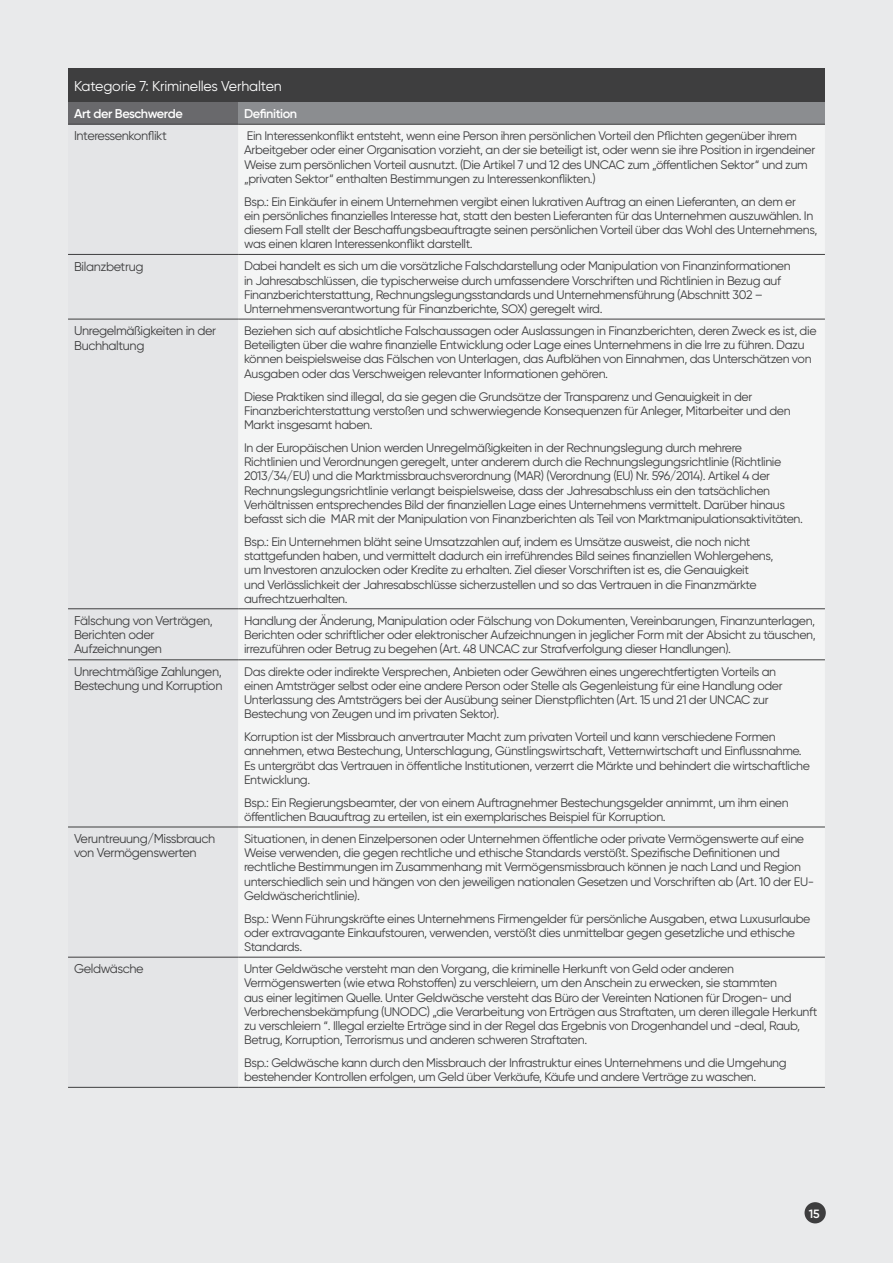
<style>
.page{position:relative;width:893px;height:1263px;background:#e9eaeb}
.page>*{position:absolute;margin:0;border:0;box-sizing:border-box;transform-origin:0 0}
.t1{font:14.25px "Gilroy";letter-spacing:-.01em;color:#fff}
.t2{font:12.75px/14.2px "Gilroy";letter-spacing:-.03em;color:#3e3e3f}
.t3{font:600 12.75px "Gilroy";letter-spacing:-.03em;color:#fff}
.t4{font:12.3px/14.2px "Gilroy";letter-spacing:-.03em;color:#3e3e3f}
.t5{font:600 12px "Gilroy";color:#fff}
</style>
<div class="page">
<div style="left:804px;top:1202px;width:22px;height:21px;background:#3e3e3f;border-radius:50%"></div>
<div style="left:68px;top:68px;width:757px;height:34px;background:#3e3e3f"></div>
<div style="left:68px;top:102px;width:170px;height:22px;background:#69696c"></div>
<div style="left:238px;top:102px;width:587px;height:22px;background:#8b8d90"></div>
<svg style="left:68px;top:253px;width:170px;height:834px"></svg>
<div style="left:238px;top:125px;width:587px;height:962px;background:#f4f5f5"></div>
<hr style="left:68px;top:124px;width:170px;height:1px;background:#3e3e3f">
<hr style="left:238px;top:124px;width:587px;height:1px;background:#3e3e3f">
<hr style="left:68px;top:254px;width:170px;height:1px;background:#3e3e3f">
<hr style="left:238px;top:254px;width:587px;height:1px;background:#3e3e3f">
<hr style="left:68px;top:319px;width:170px;height:1px;background:#3e3e3f">
<hr style="left:238px;top:319px;width:587px;height:1px;background:#3e3e3f">
<hr style="left:68px;top:608px;width:170px;height:1px;background:#3e3e3f">
<hr style="left:238px;top:608px;width:587px;height:1px;background:#3e3e3f">
<hr style="left:68px;top:659px;width:170px;height:1px;background:#3e3e3f">
<hr style="left:238px;top:659px;width:587px;height:1px;background:#3e3e3f">
<hr style="left:68px;top:827px;width:170px;height:1px;background:#3e3e3f">
<hr style="left:238px;top:827px;width:587px;height:1px;background:#3e3e3f">
<hr style="left:68px;top:957px;width:170px;height:1px;background:#3e3e3f">
<hr style="left:238px;top:957px;width:587px;height:1px;background:#3e3e3f">
<hr style="left:68px;top:1087px;width:170px;height:1px;background:#3e3e3f">
<hr style="left:238px;top:1087px;width:587px;height:1px;background:#3e3e3f">
<p class="t1" style="left:74px;top:77px;width:209px">Kategorie 7: Kriminelles Verhalten</p>
<p class="t3" style="left:74px;top:106px;width:110px">Art der Beschwerde</p>
<p class="t3" style="left:244px;top:106px;width:55px">Definition</p>
<p class="t2" style="left:74px;top:129px;width:94px">Interessenkonflikt</p>
<p class="t4" style="left:244px;top:129px;width:573px">Ein Interessenkonflikt entsteht, wenn eine Person ihren persönlichen Vorteil den Pflichten gegenüber ihrem Arbeitgeber oder einer Organisation vorzieht, an der sie beteiligt ist, oder wenn sie ihre Position in irgendeiner Weise zum persönlichen Vorteil ausnutzt. (Die Artikel 7 und 12 des UNCAC zum „öffentlichen Sektor“ und zum „privaten Sektor“ enthalten Bestimmungen zu Interessenkonflikten.)</p>
<p class="t4" style="left:244px;top:194px;width:575px">Bsp.: Ein Einkäufer in einem Unternehmen vergibt einen lukrativen Auftrag an einen Lieferanten, an dem er<br>ein persönliches finanzielles Interesse hat, statt den besten Lieferanten für das Unternehmen auszuwählen. In diesem Fall stellt der Beschaffungsbeauftragte seinen persönlichen Vorteil über das Wohl des Unternehmens, was einen klaren Interessenkonflikt darstellt.</p>
<p class="t2" style="left:74px;top:259px;width:71px">Bilanzbetrug</p>
<p class="t4" style="left:244px;top:259px;width:548px">Dabei handelt es sich um die vorsätzliche Falschdarstellung oder Manipulation von Finanzinformationen in Jahresabschlüssen, die typischerweise durch umfassendere Vorschriften und Richtlinien in Bezug auf Finanzberichterstattung, Rechnungslegungsstandards und Unternehmensführung (Abschnitt 302 – Unternehmensverantwortung für Finanzberichte, SOX) geregelt wird.</p>
<p class="t2" style="left:74px;top:324px;width:144px">Unregelmäßigkeiten in der<br>Buchhaltung</p>
<p class="t4" style="left:244px;top:323px;width:574px">Beziehen sich auf absichtliche Falschaussagen oder Auslassungen in Finanzberichten, deren Zweck es ist, die Beteiligten über die wahre finanzielle Entwicklung oder Lage eines Unternehmens in die Irre zu führen. Dazu können beispielsweise das Fälschen von Unterlagen, das Aufblähen von Einnahmen, das Unterschätzen von Ausgaben oder das Verschweigen relevanter Informationen gehören.</p>
<p class="t4" style="left:244px;top:389px;width:548px">Diese Praktiken sind illegal, da sie gegen die Grundsätze der Transparenz und Genauigkeit in der<br>Finanzberichterstattung verstoßen und schwerwiegende Konsequenzen für Anleger, Mitarbeiter und den<br>Markt insgesamt haben.</p>
<p class="t4" style="left:244px;top:440px;width:560px">In der Europäischen Union werden Unregelmäßigkeiten in der Rechnungslegung durch mehrere<br>Richtlinien und Verordnungen geregelt, unter anderem durch die Rechnungslegungsrichtlinie (Richtlinie 2013/34/EU) und die Marktmissbrauchsverordnung (MAR) (Verordnung (EU) Nr. 596/2014). Artikel 4 der Rechnungslegungsrichtlinie verlangt beispielsweise, dass der Jahresabschluss ein den tatsächlichen Verhältnissen entsprechendes Bild der finanziellen Lage eines Unternehmens vermittelt. Darüber hinaus befasst sich die MAR mit der Manipulation von Finanzberichten als Teil von Marktmanipulationsaktivitäten.</p>
<p class="t4" style="left:244px;top:534px;width:531px">Bsp.: Ein Unternehmen bläht seine Umsatzzahlen auf, indem es Umsätze ausweist, die noch nicht stattgefunden haben, und vermittelt dadurch ein irreführendes Bild seines finanziellen Wohlergehens, um Investoren anzulocken oder Kredite zu erhalten. Ziel dieser Vorschriften ist es, die Genauigkeit<br>und Verlässlichkeit der Jahresabschlüsse sicherzustellen und so das Vertrauen in die Finanzmärkte aufrechtzuerhalten.</p>
<p class="t2" style="left:74px;top:613px;width:140px">Fälschung von Verträgen,<br>Berichten oder<br>Aufzeichnungen</p>
<p class="t4" style="left:244px;top:613px;width:573px;text-align:justify">Handlung der Änderung, Manipulation oder Fälschung von Dokumenten, Vereinbarungen, Finanzunterlagen, Berichten oder schriftlicher oder elektronischer Aufzeichnungen in jeglicher Form mit der Absicht zu täuschen, irrezuführen oder Betrug zu begehen (Art. 48 UNCAC zur Strafverfolgung dieser Handlungen).</p>
<p class="t2" style="left:74px;top:664px;width:150px">Unrechtmäßige Zahlungen,<br>Bestechung und Korruption</p>
<p class="t4" style="left:244px;top:664px;width:540px">Das direkte oder indirekte Versprechen, Anbieten oder Gewähren eines ungerechtfertigten Vorteils an einen Amtsträger selbst oder eine andere Person oder Stelle als Gegenleistung für eine Handlung oder Unterlassung des Amtsträgers bei der Ausübung seiner Dienstpflichten (Art. 15 und 21 der UNCAC zur Bestechung von Zeugen und im privaten Sektor).</p>
<p class="t4" style="left:244px;top:730px;width:567px">Korruption ist der Missbrauch anvertrauter Macht zum privaten Vorteil und kann verschiedene Formen annehmen, etwa Bestechung, Unterschlagung, Günstlingswirtschaft, Vetternwirtschaft und Einflussnahme.<br>Es untergräbt das Vertrauen in öffentliche Institutionen, verzerrt die Märkte und behindert die wirtschaftliche Entwicklung.</p>
<p class="t4" style="left:244px;top:795px;width:546px">Bsp.: Ein Regierungsbeamter, der von einem Auftragnehmer Bestechungsgelder annimmt, um ihm einen öffentlichen Bauauftrag zu erteilen, ist ein exemplarisches Beispiel für Korruption.</p>
<p class="t2" style="left:74px;top:831px;width:143px">Veruntreuung/Missbrauch von Vermögenswerten</p>
<p class="t4" style="left:244px;top:831px;width:572px">Situationen, in denen Einzelpersonen oder Unternehmen öffentliche oder private Vermögenswerte auf eine Weise verwenden, die gegen rechtliche und ethische Standards verstößt. Spezifische Definitionen und rechtliche Bestimmungen im Zusammenhang mit Vermögensmissbrauch können je nach Land und Region unterschiedlich sein und hängen von den jeweiligen nationalen Gesetzen und Vorschriften ab (Art. 10 der EU-Geldwäscherichtlinie).</p>
<p class="t4" style="left:244px;top:911px;width:568px">Bsp.: Wenn Führungskräfte eines Unternehmens Firmengelder für persönliche Ausgaben, etwa Luxusurlaube oder extravagante Einkaufstouren, verwenden, verstößt dies unmittelbar gegen gesetzliche und ethische<br>Standards.</p>
<p class="t2" style="left:74px;top:962px;width:71px">Geldwäsche</p>
<p class="t4" style="left:244px;top:961px;width:575px">Unter Geldwäsche versteht man den Vorgang, die kriminelle Herkunft von Geld oder anderen Vermögenswerten (wie etwa Rohstoffen) zu verschleiern, um den Anschein zu erwecken, sie stammten<br>aus einer legitimen Quelle. Unter Geldwäsche versteht das Büro der Vereinten Nationen für Drogen- und Verbrechensbekämpfung (UNODC) „die Verarbeitung von Erträgen aus Straftaten, um deren illegale Herkunft zu verschleiern “. Illegal erzielte Erträge sind in der Regel das Ergebnis von Drogenhandel und -deal, Raub, Betrug, Korruption, Terrorismus und anderen schweren Straftaten.</p>
<p class="t4" style="left:244px;top:1055px;width:544px">Bsp.: Geldwäsche kann durch den Missbrauch der Infrastruktur eines Unternehmens und die Umgehung bestehender Kontrollen erfolgen, um Geld über Verkäufe, Käufe und andere Verträge zu waschen.</p>
<p class="t5" style="left:809px;top:1206px;width:13px">15</p>
</div>
